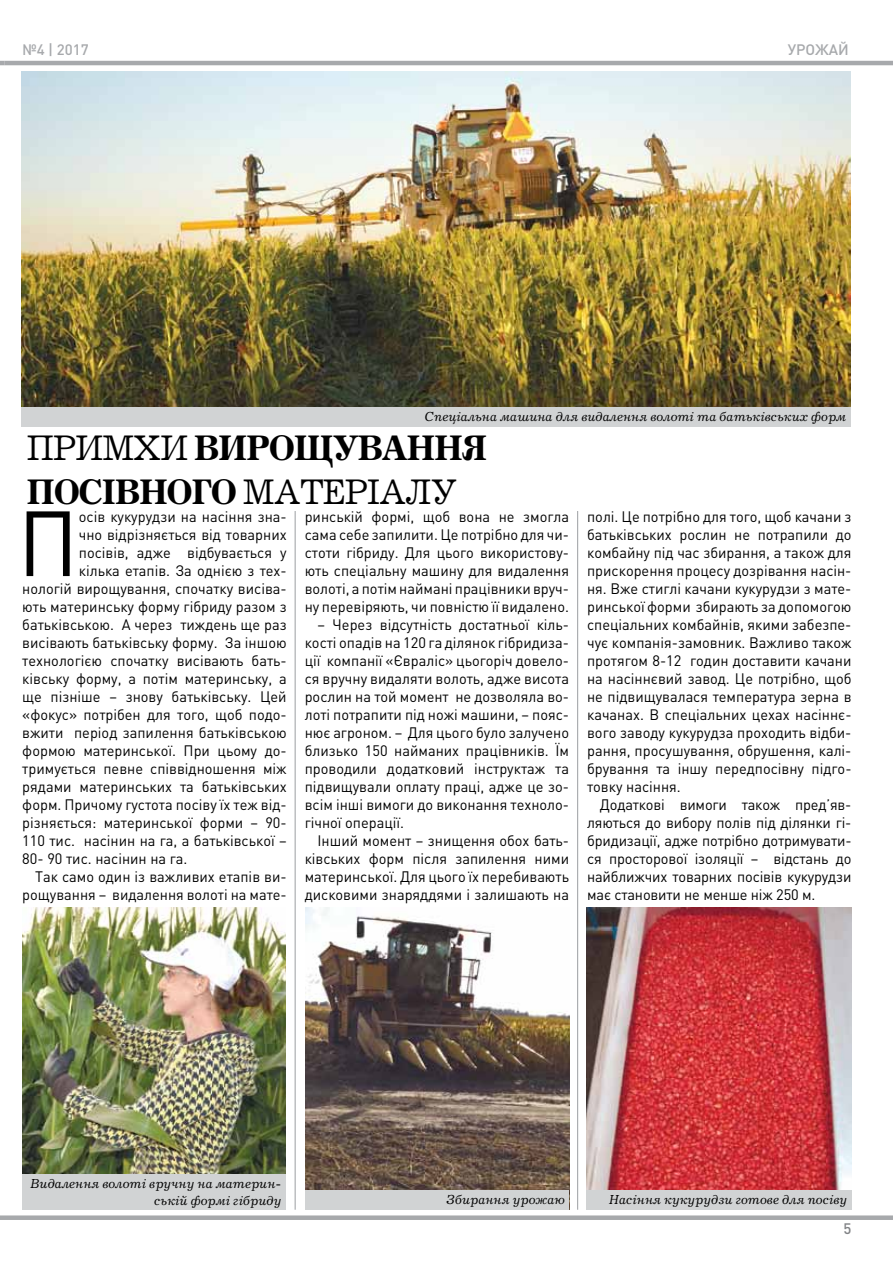
<style>
.page{position:relative;width:893px;height:1263px;background:#fff}
.page>*{position:absolute;margin:0;border:0;box-sizing:border-box;transform-origin:0 0}
.t1{font:90.9px "DIN Pro";color:#000}
.t2{font:700 36.75px/44.2px "Journal C";letter-spacing:-.04em;color:#000;scale:.95 1}
.t3{font:15px/18px "DIN Pro";color:#000;text-align:justify}
.t4{font:500 15px "DIN Pro";color:#a7a9ac}
.t5{font:500 15px "DIN Pro";color:#808285}
.t6{font:italic 13.5px/16.5px "Journal C";color:#000;text-align:right}
.s1{font-weight:400}
</style>
<div class="page">
<div style="left:0;top:1215px;width:893px;height:5px;background:#a7a9ac"></div>
<hr style="left:295px;top:511px;width:1px;height:699px;background:#a7a9ac">
<hr style="left:577px;top:511px;width:1px;height:699px;background:#a7a9ac">
<svg style="left:0;top:61px;width:4px;height:4px"></svg>
<hr style="left:4px;top:61px;width:889px;height:4px;background:#a7a9ac">
<img style="left:21px;top:71px;width:829px;height:336px">
<img style="left:22px;top:907px;width:264px;height:267px">
<img style="left:306px;top:907px;width:263px;height:303px">
<img style="left:586px;top:907px;width:265px;height:303px">
<div style="left:21px;top:407px;width:829px;height:19px;background:#d1d3d4"></div>
<div style="left:22px;top:1174px;width:264px;height:36px;background:#d1d3d4"></div>
<div style="left:306px;top:1190px;width:263px;height:19px;background:#d1d3d4"></div>
<div style="left:586px;top:1190px;width:265px;height:19px;background:#d1d3d4"></div>
<p class="t4" style="left:22px;top:40px;width:68px">№4 | 2017</p>
<p class="t4" style="left:788px;top:40px;width:63px">урожай</p>
<p class="t6" style="left:425px;top:409px;width:423px">Спеціальна машина для видалення волоті та батьківських форм</p>
<h2 class="t2" style="left:27px;top:426px;width:487px"><span class="s1">Примхи</span> вирощування посівного <span class="s1">матеріалу</span></h2>
<h1 class="t1" style="left:17px;top:481px;width:63px">П</h1>
<p class="t3" style="left:79px;top:507px;width:209px">осів кукурудзи на насіння зна-</p>
<p class="t3" style="left:305px;top:507px;width:266px">ринській формі, щоб вона не змогла сама себе запилити. Це потрібно для чи&shy;стоти гібриду. Для цього використову&shy;ють спеціальну машину для видалення волоті, а потім наймані працівники вруч&shy;ну перевіряють, чи повністю її видалено.</p>
<p class="t3" style="left:305px;top:615px;width:266px;text-indent:13px">– Через відсутність достатньої кіль&shy;кості опадів на 120 га ділянок гібридиза&shy;ції компанії «Євраліс» цьогоріч довело&shy;ся вручну видаляти волоть, адже висота рослин на той момент не дозволяла во&shy;лоті потрапити під ножі машини, – пояс&shy;нює агроном. – Для цього було залучено близько 150 найманих працівників. Їм проводили додатковий інструктаж та підвищували оплату праці, адже це зо&shy;всім інші вимоги до виконання техноло&shy;гічної операції.</p>
<p class="t3" style="left:305px;top:831px;width:266px;text-indent:13px">Інший момент – знищення обох бать&shy;ківських форм після запилення ними материнської. Для цього їх перебивають дисковими знаряддями і залишають на</p>
<p class="t3" style="left:79px;top:525px;width:209px">чно відрізняється від товарних</p>
<p class="t3" style="left:79px;top:543px;width:209px">посівів, адже відбувається у</p>
<p class="t3" style="left:79px;top:561px;width:209px">кілька етапів. За однією з тех-</p>
<p class="t3" style="left:22px;top:579px;width:266px">нологій вирощування, спочатку висіва-</p>
<p class="t3" style="left:22px;top:597px;width:266px">ють материнську форму гібриду разом з</p>
<p class="t3" style="left:22px;top:615px;width:266px">батьківською. А через тиждень ще раз</p>
<p class="t3" style="left:22px;top:633px;width:266px">висівають батьківську форму. За іншою</p>
<p class="t3" style="left:22px;top:651px;width:266px">технологією спочатку висівають бать-</p>
<p class="t3" style="left:22px;top:669px;width:266px">ківську форму, а потім материнську, а</p>
<p class="t3" style="left:22px;top:687px;width:266px">ще пізніше – знову батьківську. Цей</p>
<p class="t3" style="left:22px;top:705px;width:266px">«фокус» потрібен для того, щоб подо-</p>
<p class="t3" style="left:22px;top:723px;width:266px">вжити період запилення батьківською</p>
<p class="t3" style="left:22px;top:741px;width:266px">формою материнської. При цьому до-</p>
<p class="t3" style="left:22px;top:759px;width:266px">тримується певне співвідношення між</p>
<p class="t3" style="left:22px;top:777px;width:266px">рядами материнських та батьківських</p>
<p class="t3" style="left:22px;top:795px;width:266px">форм. Причому густота посіву їх теж від-</p>
<p class="t3" style="left:22px;top:813px;width:266px">різняється: материнської форми – 90-</p>
<p class="t3" style="left:22px;top:831px;width:266px">110 тис. насінин на га, а батьківської –</p>
<p class="t3" style="left:22px;top:849px;width:167px">80- 90 тис. насінин на га.</p>
<p class="t3" style="left:35px;top:867px;width:253px">Так само один із важливих етапів ви-</p>
<p class="t3" style="left:22px;top:885px;width:266px">рощування – видалення волоті на мате-</p>
<p class="t3" style="left:587px;top:507px;width:266px">полі. Це потрібно для того, щоб качани з батьківських рослин не потрапили до комбайну під час збирання, а також для прискорення процесу дозрівання насін&shy;ня. Вже стиглі качани кукурудзи з мате&shy;ринської форми збирають за допомогою спеціальних комбайнів, якими забезпе&shy;чує компанія-замовник. Важливо також протягом 8-12 годин доставити качани на насіннєвий завод. Це потрібно, щоб не підвищувалася температура зерна в качанах. В спеціальних цехах насіннє&shy;вого заводу кукурудза проходить відби&shy;рання, просушування, обрушення, калі&shy;брування та іншу передпосівну підго&shy;товку насіння.</p>
<p class="t3" style="left:587px;top:795px;width:266px;text-indent:13px">Додаткові вимоги також пред’яв&shy;ляються до вибору полів під ділянки гі&shy;бридизації, адже потрібно дотримувати&shy;ся просторової ізоляції – відстань до найближчих товарних посівів кукурудзи має становити не менше ніж 250 м.</p>
<p class="t6" style="left:30px;top:1176px;width:253px">Видалення волоті вручну на материн&shy;ській формі гібриду</p>
<p class="t6" style="left:446px;top:1192px;width:120px">Збирання урожаю</p>
<p class="t6" style="left:609px;top:1192px;width:240px">Насіння кукурудзи готове для посіву</p>
<p class="t5" style="left:843px;top:1218px;width:9px">5</p>
</div>
